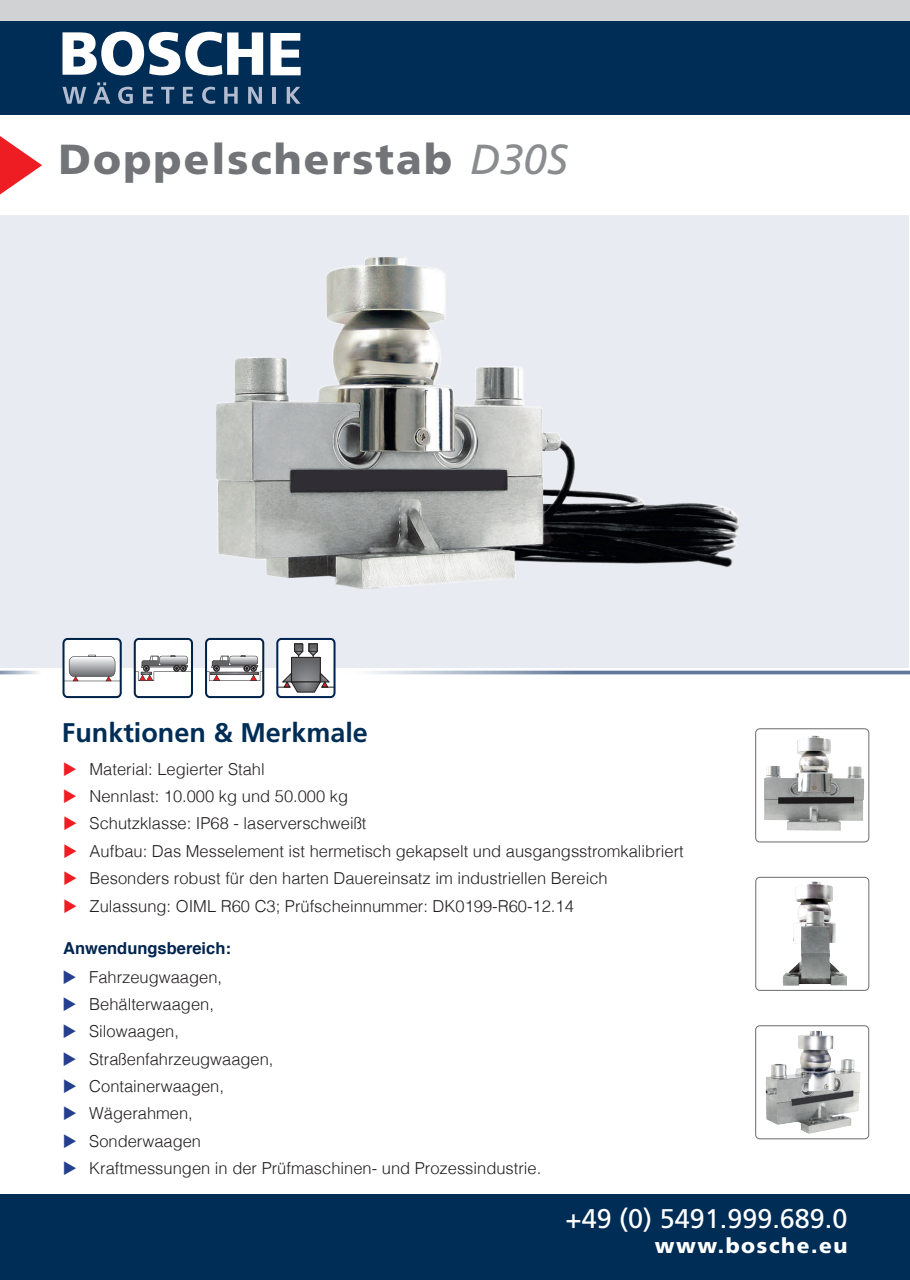
<style>
.page{position:relative;width:910px;height:1280px;background:#fff}
.page>*{position:absolute;margin:0;border:0;box-sizing:border-box;transform-origin:0 0}
.t1{font:900 42px "Frutiger LT Std";letter-spacing:.05em;color:#727477}
.t2{font:27px "Frutiger LT Std";color:#fff}
.t3{font:700 27px "Frutiger LT Std";color:#002d56}
.t4{font:900 21px "Frutiger LT Std";letter-spacing:.075em;color:#fff}
.t5{font:300 16.5px "Helvetica";color:#231f20}
.t6{font:700 16.5px "Helvetica";color:#002451}
.s1{font-weight:400;font-style:italic;color:#8a8c8f}
.s2{color:#ee1d23}
.s3{color:#253f8e}
</style>
<div class="page">
<div style="left:0;top:0;width:910px;height:30px;background:#d1d2d4"></div>
<div style="left:0;top:21px;width:910px;height:93px;background:#002d56"></div>
<div style="left:0;top:216px;width:909px;height:452px;background:#e8ebf1"></div>
<img style="left:217px;top:258px;width:521px;height:330px">
<hr style="left:341px;top:671px;width:569px;height:3px;background:#62799a">
<div style="left:0;top:1194px;width:910px;height:85px;background:#002d56"></div>
<svg style="left:0;top:136px;width:42px;height:59px"></svg>
<hr style="left:0;top:671px;width:41px;height:3px;background:#62799a">
<svg style="left:270px;top:33px;width:31px;height:42px"></svg>
<svg style="left:63px;top:32px;width:200px;height:44px"></svg>
<svg style="left:63px;top:87px;width:23px;height:17px"></svg>
<svg style="left:93px;top:82px;width:17px;height:22px"></svg>
<svg style="left:118px;top:87px;width:15px;height:17px"></svg>
<svg style="left:143px;top:87px;width:10px;height:17px"></svg>
<svg style="left:161px;top:87px;width:13px;height:17px"></svg>
<svg style="left:183px;top:87px;width:10px;height:17px"></svg>
<svg style="left:202px;top:87px;width:13px;height:17px"></svg>
<svg style="left:224px;top:87px;width:14px;height:17px"></svg>
<svg style="left:248px;top:87px;width:14px;height:17px"></svg>
<hr style="left:273px;top:87px;width:3px;height:17px;background:#b2bbcf">
<svg style="left:287px;top:87px;width:14px;height:17px"></svg>
<div style="left:277px;top:639px;width:58px;height:58px;background:#fff;border-radius:4px"></div>
<svg style="left:279px;top:643px;width:54px;height:50px"></svg>
<div style="left:276px;top:638px;width:60px;height:60px;border:2px solid #002451;border-radius:4px"></div>
<svg style="left:63px;top:638px;width:59px;height:60px"></svg>
<svg style="left:134px;top:638px;width:59px;height:60px"></svg>
<svg style="left:205px;top:638px;width:59px;height:60px"></svg>
<img style="left:764px;top:736px;width:100px;height:95px">
<div style="left:755px;top:728px;width:114px;height:114px;border:1px solid #6c6d70;border-radius:4px"></div>
<img style="left:765px;top:1031px;width:95px;height:103px">
<div style="left:755px;top:1025px;width:114px;height:114px;border:1px solid #6c6d70;border-radius:4px"></div>
<img style="left:783px;top:881px;width:64px;height:104px">
<div style="left:755px;top:877px;width:114px;height:114px;border:1px solid #6c6d70;border-radius:4px"></div>
<h1 class="t1" style="left:58px;top:133px;width:511px">Doppelscherstab <span class="s1">D30S</span></h1>
<h2 class="t3" style="left:62px;top:717px;width:308px">Funktionen &amp; Merkmale</h2>
<p class="t5" style="left:63px;top:755px;width:203px"><span class="s2">◆</span> Material: Legierter Stahl</p>
<p class="t5" style="left:63px;top:782px;width:287px"><span class="s2">◆</span> Nennlast: 10.000 kg und 50.000 kg</p>
<p class="t5" style="left:63px;top:809px;width:305px"><span class="s2">◆</span> Schutzklasse: IP68 - laserverschweißt</p>
<p class="t5" style="left:63px;top:837px;width:622px"><span class="s2">◆</span> Aufbau: Das Messelement ist hermetisch gekapselt und ausgangsstromkalibriert</p>
<p class="t5" style="left:63px;top:864px;width:546px"><span class="s2">◆</span> Besonders robust für den harten Dauereinsatz im industriellen Bereich</p>
<p class="t5" style="left:63px;top:892px;width:512px"><span class="s2">◆</span> Zulassung: OIML R60 C3; Prüfscheinnummer: DK0199-R60-12.14</p>
<p class="t6" style="left:63px;top:935px;width:169px">Anwendungsbereich:</p>
<p class="t5" style="left:63px;top:963px;width:161px"><span class="s3">◆</span> Fahrzeugwaagen,</p>
<p class="t5" style="left:63px;top:990px;width:153px"><span class="s3">◆</span> Behälterwaagen,</p>
<p class="t5" style="left:63px;top:1017px;width:118px"><span class="s3">◆</span> Silowaagen,</p>
<p class="t5" style="left:63px;top:1045px;width:212px"><span class="s3">◆</span> Straßenfahrzeugwaagen,</p>
<p class="t5" style="left:63px;top:1072px;width:163px"><span class="s3">◆</span> Containerwaagen,</p>
<p class="t5" style="left:63px;top:1099px;width:132px"><span class="s3">◆</span> Wägerahmen,</p>
<p class="t5" style="left:63px;top:1127px;width:140px"><span class="s3">◆</span> Sonderwaagen</p>
<p class="t5" style="left:63px;top:1154px;width:480px"><span class="s3">◆</span> Kraftmessungen in der Prüfmaschinen- und Prozessindustrie.</p>
<h2 class="t2" style="left:566px;top:1202px;width:283px">+49 (0) 5491.999.689.0</h2>
<p class="t4" style="left:655px;top:1233px;width:194px">www.bosche.eu</p>
</div>
